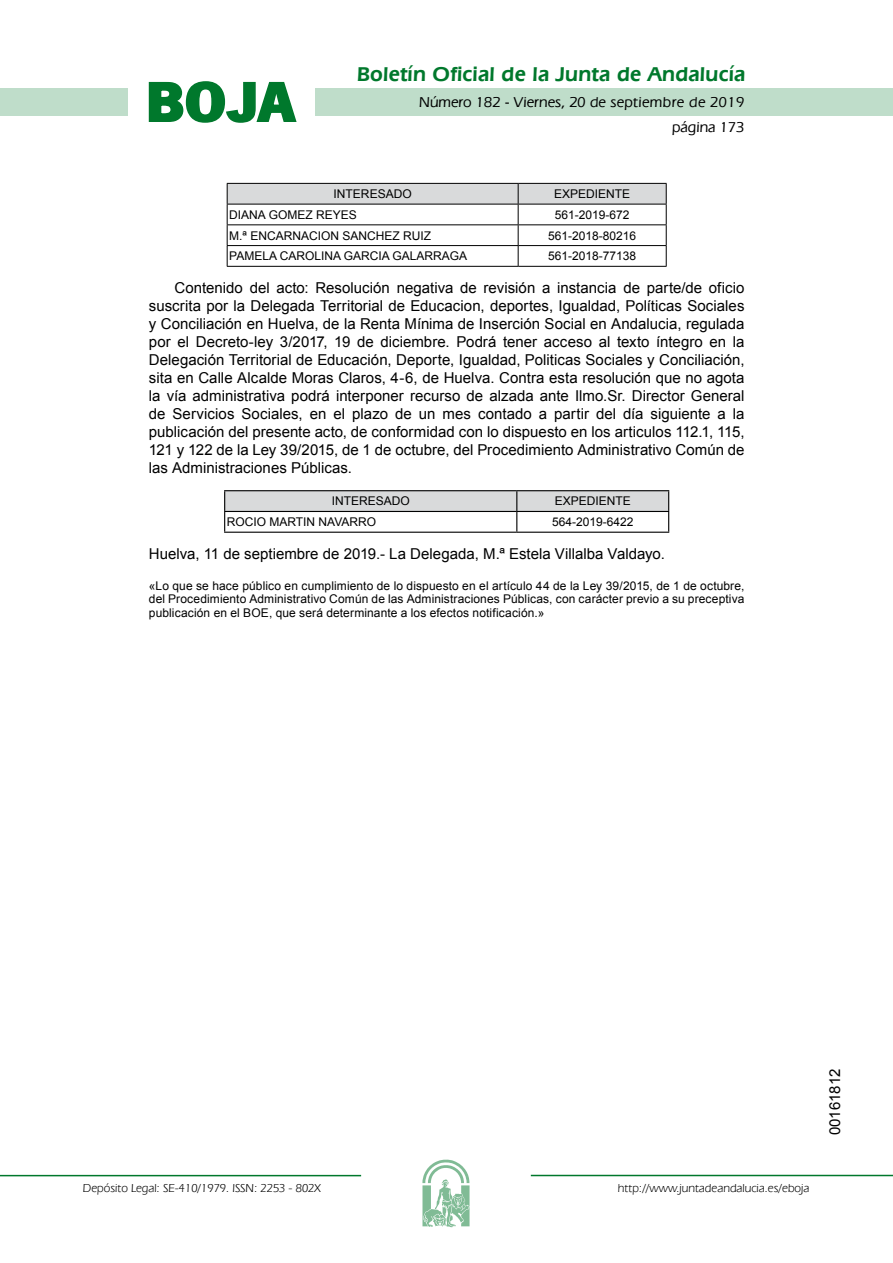
<style>
.page{position:relative;width:893px;height:1263px;background:#fff}
.page>*{position:absolute;margin:0;border:0;box-sizing:border-box;transform-origin:0 0}
.t1{font:700 57.75px "News Got T";color:#00782c;scale:1.14 1}
.t2{font:600 21px "Eras IT Cby BT";letter-spacing:.01em;color:#00782c}
.t3{font:15px/18px "Arial";color:#000;text-align:justify}
.t4{font:500 15px/24.5px "Eras IT Cby BT";color:#000;text-align:right}
.t5{font:12px/13.5px "Arial";color:#000;text-align:justify}
.t6{font:12px "Eras IT Cby BT";color:#000}
</style>
<div class="page">
<div style="left:315px;top:88px;width:577px;height:28px;background:#bfddca"></div>
<div style="left:0;top:88px;width:128px;height:28px;background:#bfddca"></div>
<hr style="left:0;top:1175px;width:361px;height:1px;background:#00782c">
<svg style="left:422px;top:1159px;width:47px;height:68px"></svg>
<hr style="left:531px;top:1175px;width:361px;height:1px;background:#00782c">
<svg style="left:148px;top:81px;width:149px;height:42px"></svg>
<svg style="left:227px;top:183px;width:439px;height:83px"></svg>
<hr style="left:227px;top:266px;width:291px;height:1px;background:#000">
<hr style="left:518px;top:266px;width:148px;height:1px;background:#000">
<hr style="left:224px;top:490px;width:293px;height:1px;background:#000">
<hr style="left:517px;top:490px;width:152px;height:1px;background:#000">
<svg style="left:224px;top:491px;width:445px;height:41px"></svg>
<hr style="left:224px;top:532px;width:293px;height:1px;background:#000">
<hr style="left:517px;top:532px;width:152px;height:1px;background:#000">
<h1 class="t1" style="left:145px;top:68px;width:133px">BOJA</h1>
<h2 class="t2" style="left:357px;top:62px;width:390px">Boletín Oficial de la Junta de Andalucía</h2>
<p class="t4" style="left:419px;top:90px;width:327px">Número 182 - Viernes, 20 de septiembre de 2019 página 173</p>
<p class="t5" style="left:333px;top:187px;width:80px">INTERESADO</p>
<p class="t5" style="left:554px;top:187px;width:78px">EXPEDIENTE</p>
<p class="t5" style="left:229px;top:208px;width:129px">DIANA GOMEZ REYES</p>
<p class="t5" style="left:555px;top:208px;width:76px">561-2019-672</p>
<p class="t5" style="left:229px;top:229px;width:203px">M.ª ENCARNACION SANCHEZ RUIZ</p>
<p class="t5" style="left:548px;top:229px;width:90px">561-2018-80216</p>
<p class="t5" style="left:229px;top:249px;width:239px">PAMELA CAROLINA GARCIA GALARRAGA</p>
<p class="t5" style="left:548px;top:249px;width:90px">561-2018-77138</p>
<p class="t3" style="left:149px;top:279px;width:597px;text-indent:26px">Contenido del acto: Resolución negativa de revisión a instancia de parte/de oficio suscrita por la Delegada Territorial de Educacion, deportes, Igualdad, Políticas Sociales y Conciliación en Huelva, de la Renta Mínima de Inserción Social en Andalucia, regulada por el Decreto-ley 3/2017, 19 de diciembre. Podrá tener acceso al texto íntegro en la Delegación Territorial de Educación, Deporte, Igualdad, Politicas Sociales y Conciliación, sita en Calle Alcalde Moras Claros, 4-6, de Huelva. Contra esta resolución que no agota la vía administrativa podrá interponer recurso de alzada ante Ilmo.Sr. Director General de Servicios Sociales, en el plazo de un mes contado a partir del día siguiente a la publicación del presente acto, de conformidad con lo dispuesto en los articulos 112.1, 115, 121 y 122 de la Ley 39/2015, de 1 de octubre, del Procedimiento Administrativo Común de las Administraciones Públicas.</p>
<p class="t5" style="left:332px;top:495px;width:80px">INTERESADO</p>
<p class="t5" style="left:554px;top:495px;width:78px">EXPEDIENTE</p>
<p class="t5" style="left:227px;top:515px;width:151px">ROCIO MARTIN NAVARRO</p>
<p class="t5" style="left:552px;top:515px;width:83px">564-2019-6422</p>
<p class="t3" style="left:149px;top:545px;width:517px">Huelva, 11 de septiembre de 2019.- La Delegada, M.ª Estela Villalba Valdayo.</p>
<p class="t5" style="left:149px;top:579px;width:597px">«Lo que se hace público en cumplimiento de lo dispuesto en el artículo 44 de la Ley 39/2015, de 1 de octubre, del Procedimiento Administrativo Común de las Administraciones Públicas, con carácter previo a su preceptiva publicación en el BOE, que será determinante a los efectos notificación.»</p>
<p class="t6" style="left:83px;top:1181px;width:239px">Depósito Legal: SE-410/1979. ISSN: 2253 - 802X</p>
<p class="t6" style="left:618px;top:1181px;width:193px">http://www.juntadeandalucia.es/eboja</p>
<p class="t3" style="left:826px;top:1135px;width:68px;rotate:-90deg">00161812</p>
</div>
